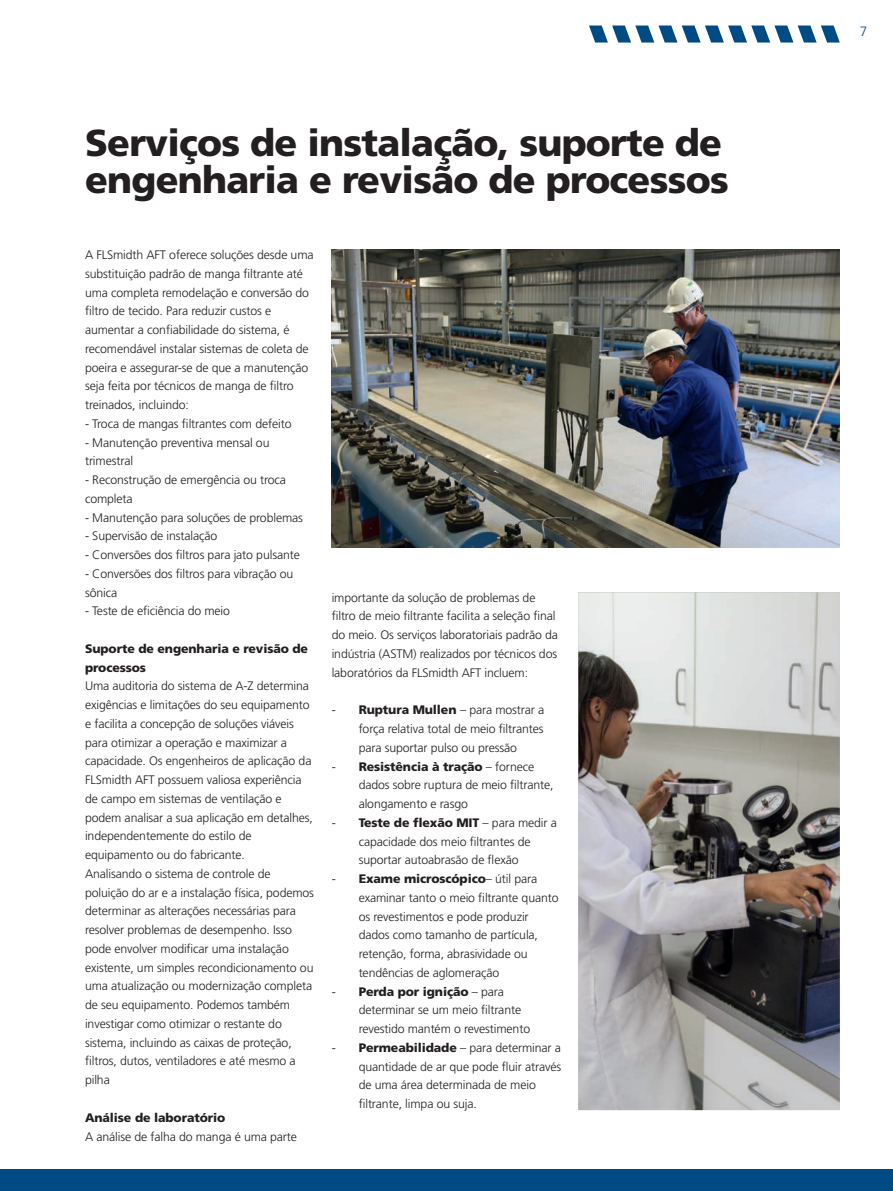
<style>
.page{position:relative;width:893px;height:1191px;background:#fff}
.page>*{position:absolute;margin:0;border:0;box-sizing:border-box;transform-origin:0 0}
.Headline_2{font:900 37.5px/37.5px "Frutiger LT Pro";letter-spacing:-.02em;color:#231f20}
.t1{font:300 13.5px "Frutiger LT Pro";color:#004b84}
.Body_copy{font:300 12.3px/18.8px "Frutiger LT Pro";letter-spacing:-.01em;color:#231f20}
.Body_copy-2{font:900 12.3px/18.8px "Frutiger LT Pro";letter-spacing:-.01em;color:#231f20}
.s1{font-weight:900}
</style>
<div class="page">
<svg style="left:589px;top:26px;width:251px;height:17px"></svg>
<img style="left:578px;top:592px;width:262px;height:518px">
<div style="left:0;top:1169px;width:893px;height:22px;background:#004b84"></div>
<img style="left:332px;top:250px;width:508px;height:297px">
<p class="Headline_2" style="left:85px;top:124px;width:645px">Serviços de instalação, suporte de engenharia e revisão de processos</p>
<p class="Body_copy" style="left:85px;top:245px;width:230px">A FLSmidth AFT oferece soluções desde uma substituição padrão de manga filtrante até uma completa remodelação e conversão do filtro de tecido. Para reduzir custos e aumentar a confiabilidade do sistema, é recomendável instalar sistemas de coleta de poeira e assegurar-se de que a manutenção seja feita por técnicos de manga de filtro treinados, incluindo:</p>
<p class="Body_copy" style="left:85px;top:414px;width:208px">- Troca de mangas filtrantes com defeito</p>
<p class="Body_copy" style="left:85px;top:433px;width:186px">- Manutenção preventiva mensal ou trimestral</p>
<p class="Body_copy" style="left:85px;top:470px;width:203px">- Reconstrução de emergência ou troca completa</p>
<p class="Body_copy" style="left:85px;top:508px;width:219px">- Manutenção para soluções de problemas</p>
<p class="Body_copy" style="left:85px;top:527px;width:134px">- Supervisão de instalação</p>
<p class="Body_copy" style="left:85px;top:545px;width:216px">- Conversões dos filtros para jato pulsante</p>
<p class="Body_copy" style="left:85px;top:564px;width:210px">- Conversões dos filtros para vibração ou sônica</p>
<p class="Body_copy" style="left:85px;top:602px;width:146px">- Teste de eficiência do meio</p>
<p class="Body_copy-2" style="left:85px;top:639px;width:225px">Suporte de engenharia e revisão de processos</p>
<p class="Body_copy" style="left:85px;top:677px;width:229px">Uma auditoria do sistema de A-Z determina exigências e limitações do seu equipamento e facilita a concepção de soluções viáveis para otimizar a operação e maximizar a capacidade. Os engenheiros de aplicação da FLSmidth AFT possuem valiosa experiência de campo em sistemas de ventilação e podem analisar a sua aplicação em detalhes, independentemente do estilo de equipamento ou do fabricante.</p>
<p class="Body_copy" style="left:85px;top:864px;width:231px">Analisando o sistema de controle de poluição do ar e a instalação física, podemos determinar as alterações necessárias para resolver problemas de desempenho. Isso pode envolver modificar uma instalação existente, um simples recondicionamento ou uma atualização ou modernização completa de seu equipamento. Podemos também investigar como otimizar o restante do sistema, incluindo as caixas de proteção, filtros, dutos, ventiladores e até mesmo a pilha</p>
<p class="Body_copy-2" style="left:85px;top:1108px;width:142px">Análise de laboratório</p>
<p class="Body_copy" style="left:85px;top:1127px;width:213px">A análise de falha do manga é uma parte</p>
<p class="Body_copy" style="left:332px;top:588px;width:228px">importante da solução de problemas de filtro de meio filtrante facilita a seleção final do meio. Os serviços laboratoriais padrão da indústria (ASTM) realizados por técnicos dos laboratórios da FLSmidth AFT incluem:</p>
<p class="Body_copy" style="left:359px;top:700px;width:187px;text-align:justify;text-indent:-27px">- <span class="s1">Ruptura Mullen</span> – para mostrar a força relativa total de meio filtrantes para suportar pulso ou pressão</p>
<p class="Body_copy" style="left:359px;top:757px;width:196px;text-indent:-27px">- <span class="s1">Resistência à tração</span> – fornece dados sobre ruptura de meio filtrante, alongamento e rasgo</p>
<p class="Body_copy" style="left:359px;top:813px;width:200px;text-indent:-27px">- <span class="s1">Teste de flexão MIT</span> – para medir a capacidade dos meio filtrantes de suportar autoabrasão de flexão</p>
<p class="Body_copy" style="left:359px;top:869px;width:201px;text-indent:-27px">- <span class="s1">Exame microscópico</span>– útil para examinar tanto o meio filtrante quanto os revestimentos e pode produzir dados como tamanho de partícula, retenção, forma, abrasividade ou tendências de aglomeração</p>
<p class="Body_copy" style="left:359px;top:982px;width:173px;text-indent:-27px">- <span class="s1">Perda por ignição</span> – para determinar se um meio filtrante revestido mantém o revestimento</p>
<p class="Body_copy" style="left:359px;top:1038px;width:204px;text-indent:-27px">- <span class="s1">Permeabilidade</span> – para determinar a quantidade de ar que pode fluir através de uma área determinada de meio filtrante, limpa ou suja.</p>
<p class="t1" style="left:860px;top:23px;width:9px">7</p>
</div>
